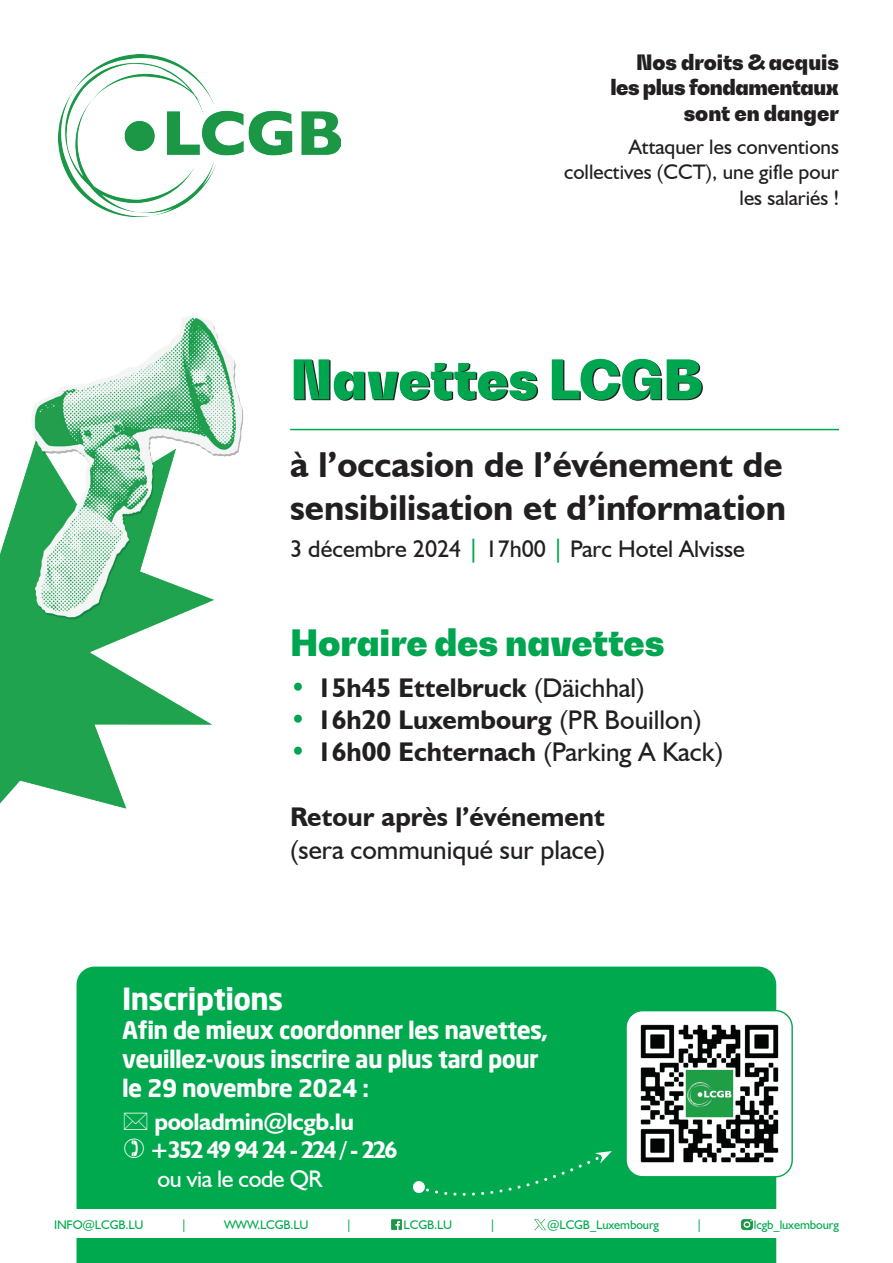
<style>
.page{position:relative;width:893px;height:1263px;background:#fff}
.page>*{position:absolute;margin:0;border:0;box-sizing:border-box;transform-origin:0 0}
.t1{font:900 54px "Bw Gradual";letter-spacing:-.005em;color:#00a54f}
.t2{font:700 36px/43.2px "Humanist 521 BT";color:#231f20}
.t3{font:900 36px "Bw Gradual";color:#00a54f}
.t4{font:700 30px "Neo Sans";letter-spacing:-.02em;color:#fff}
.t5{font:700 27px "Humanist 521 BT";color:#231f20}
.t6{font:27px "Humanist 521 BT";color:#231f20}
.t7{font:700 24px/28.8px "Neo Sans";letter-spacing:-.03em;color:#fff}
.t8{font:24px "Humanist 521 BT";color:#231f20}
.t9{font:700 24px/28.8px "Humanist 521 BT";letter-spacing:-.02em;color:#fff}
.t10{font:24px "Humanist 521 BT";letter-spacing:-.02em;color:#fff}
.t11{font:21px/25.2px "Humanist 521 BT";color:#231f20;text-align:right}
.t12{font:900 21px/25.2px "Bw Gradual";letter-spacing:-.005em;color:#231f20;text-align:right}
.t13{font:12.45px "Humanist 521 BT";letter-spacing:-.01em;color:#00a94e}
.s1{color:#00a54f}
.s2{font-weight:400}
</style>
<div class="page">
<img style="left:59px;top:54px;width:282px;height:162px">
<div style="left:77px;top:966px;width:699px;height:297px;background:#00a94e"></div>
<img style="left:626px;top:1011px;width:166px;height:166px">
<div style="left:625px;top:1010px;width:168px;height:167px;border:1px solid #00a54f;border-radius:17px"></div>
<div style="left:413px;top:1181px;width:12px;height:12px;background:#fff;border-radius:50%"></div>
<div style="left:419px;top:1151px;width:193px;height:52px;background:#00a94e"></div>
<div style="left:0;top:1209px;width:893px;height:29px;background:#fff"></div>
<img style="left:391px;top:1219px;width:11px;height:12px">
<img style="left:534px;top:1219px;width:12px;height:12px">
<img style="left:741px;top:1219px;width:12px;height:12px">
<img style="left:0;top:316px;width:243px;height:493px">
<svg style="left:0;top:757px;width:36px;height:46px"></svg>
<hr style="left:290px;top:429px;width:549px;height:1px;background:#00a94e">
<svg style="left:124px;top:1112px;width:23px;height:17px"></svg>
<svg style="left:124px;top:1138px;width:20px;height:20px"></svg>
<p class="t12" style="left:610px;top:49px;width:230px">Nos droits &amp; acquis les plus fondamentaux sont en danger</p>
<p class="t11" style="left:564px;top:134px;width:276px">Attaquer les conventions collectives (CCT), une gifle pour les salariés !</p>
<h1 class="t1" style="left:290px;top:343px;width:414px">Navettes LCGB</h1>
<h2 class="t2" style="left:290px;top:442px;width:497px">à l’occasion de l’événement de sensibilisation et d’information</h2>
<p class="t8" style="left:290px;top:534px;width:456px">3 décembre 2024 <span class="s1">|</span> 17h00 <span class="s1">|</span> Parc Hotel Alvisse</p>
<h2 class="t3" style="left:290px;top:618px;width:376px">Horaire des navettes</h2>
<p class="t5" style="left:290px;top:670px;width:356px"><span class="s1">•</span> 15h45 Ettelbruck <span class="s2">(Däichhal)</span></p>
<p class="t5" style="left:290px;top:703px;width:413px"><span class="s1">•</span> 16h20 Luxembourg <span class="s2">(PR Bouillon)</span></p>
<p class="t5" style="left:290px;top:735px;width:435px"><span class="s1">•</span> 16h00 Echternach <span class="s2">(Parking A Kack)</span></p>
<p class="t5" style="left:290px;top:800px;width:316px">Retour après l’événement</p>
<p class="t6" style="left:290px;top:833px;width:317px">(sera communiqué sur place)</p>
<p class="t4" style="left:122px;top:980px;width:163px">Inscriptions</p>
<p class="t7" style="left:122px;top:1015px;width:428px">Afin de mieux coordonner les navettes, veuillez-vous inscrire au plus tard pour le 29 novembre 2024 :</p>
<p class="t9" style="left:149px;top:1106px;width:250px">pooladmin@lcgb.lu +352 49 94 24 - 224 / - 226</p>
<p class="t10" style="left:158px;top:1164px;width:166px">ou via le code QR</p>
<p class="t13" style="left:54px;top:1217px;width:91px">INFO@LCGB.LU</p>
<p class="t13" style="left:181px;top:1217px;width:8px">|</p>
<p class="t13" style="left:224px;top:1217px;width:86px">WWW.LCGB.LU</p>
<p class="t13" style="left:346px;top:1217px;width:8px">|</p>
<p class="t13" style="left:404px;top:1217px;width:50px">LCGB.LU</p>
<p class="t13" style="left:489px;top:1217px;width:8px">|</p>
<p class="t13" style="left:547px;top:1217px;width:114px">@LCGB_Luxembourg</p>
<p class="t13" style="left:696px;top:1217px;width:8px">|</p>
<p class="t13" style="left:754px;top:1217px;width:87px">lcgb_luxembourg</p>
</div>
